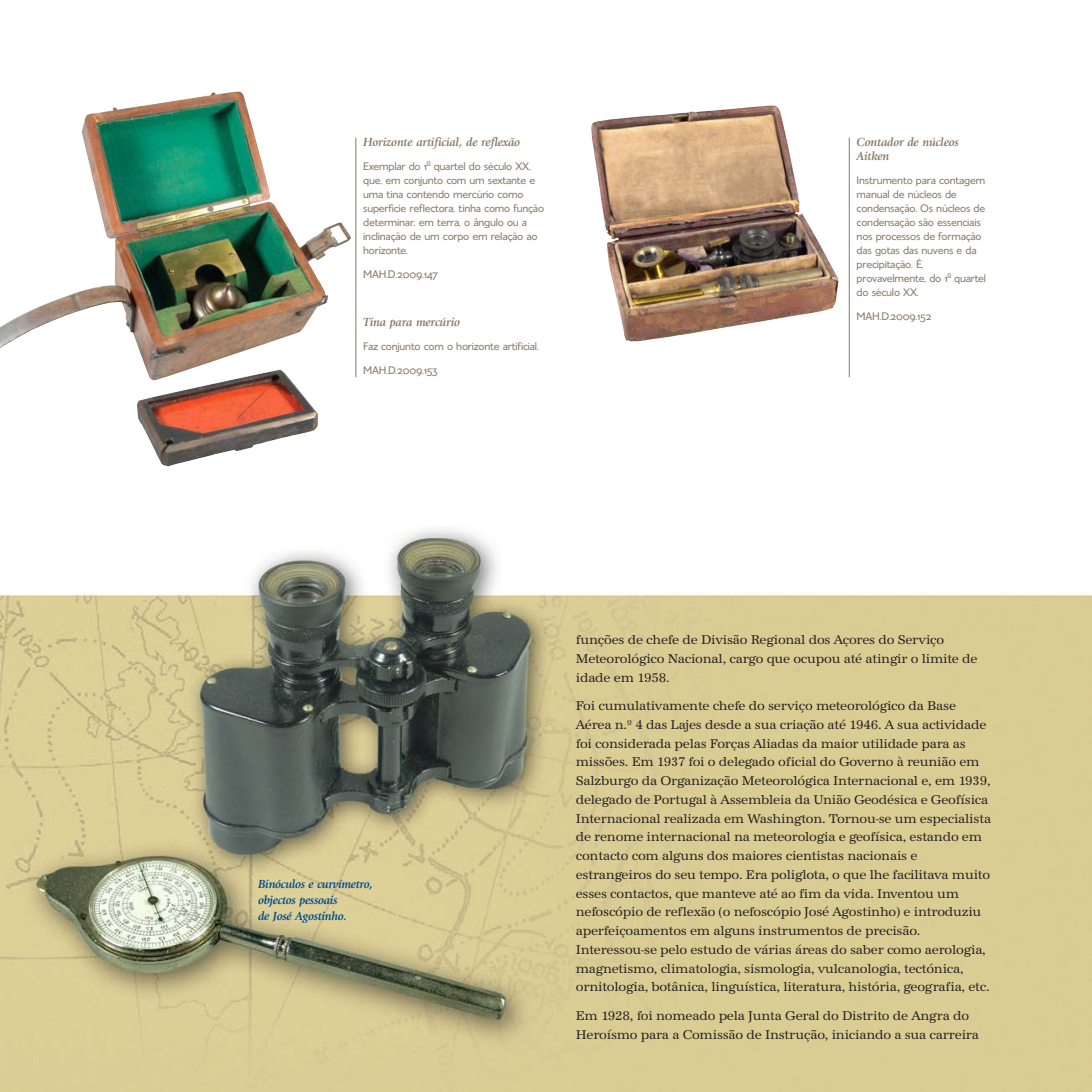
<style>
.page{position:relative;width:1092px;height:1092px;background:#fff}
.page>*{position:absolute;margin:0;border:0;box-sizing:border-box;transform-origin:0 0}
.t1{font:13.12px/18.7px "URW Antiqua T";letter-spacing:-.015em;color:#231f20}
.t2{font:italic 700 12.25px/14px "Giovanni";letter-spacing:-.015em;color:#8a7966}
.t3{font:italic 700 12.25px/15.8px "Giovanni";letter-spacing:-.02em;color:#014a91}
.t4{font:11.38px/14px "Esans Alt";letter-spacing:-.02em;color:#8a7966}
.s1{font-family:"Futura"}
</style>
<div class="page">
<img style="left:0;top:137px;width:1091px;height:954px">
<img style="left:0;top:91px;width:351px;height:289px">
<hr style="left:355px;top:138px;width:1px;height:239px;background:#8a7966">
<hr style="left:848px;top:138px;width:1px;height:239px;background:#8a7966">
<img style="left:137px;top:369px;width:181px;height:97px">
<img style="left:591px;top:105px;width:248px;height:237px">
<p class="t2" style="left:363px;top:136px;width:158px">Horizonte artificial, de reflexão</p>
<p class="t4" style="left:363px;top:160px;width:182px">Exemplar do 1<span class="s1">º</span> quartel do século XX, que, em conjunto com um sextante e uma tina contendo mercúrio como superfície reflectora, tinha como função determinar, em terra, o ângulo ou a inclinação de um corpo em relação ao horizonte.</p>
<p class="t4" style="left:363px;top:268px;width:76px">MAH.D.2009.147</p>
<p class="t2" style="left:363px;top:316px;width:98px">Tina para mercúrio</p>
<p class="t4" style="left:363px;top:335px;width:177px;line-height:24px">Faz conjunto com o horizonte artificial.<br>MAH.D.2009.153</p>
<p class="t2" style="left:856px;top:136px;width:104px">Contador de núcleos<br>Aitken</p>
<p class="t4" style="left:856px;top:174px;width:131px">Instrumento para contagem manual de núcleos de condensação. Os núcleos de condensação são essenciais nos processos de formação das gotas das nuvens e da precipitação. É, provavelmente, do 1<span class="s1">º</span> quartel do século XX.</p>
<p class="t4" style="left:856px;top:310px;width:76px">MAH.D.2009.152</p>
<p class="t3" style="left:258px;top:877px;width:117px">Binóculos e curvímetro, objectos pessoais<br>de José Agostinho.</p>
<p class="t1" style="left:575px;top:630px;width:403px">funções de chefe de Divisão Regional dos Açores do Serviço<br>Meteorológico Nacional, cargo que ocupou até atingir o limite de idade em 1958.</p>
<p class="t1" style="left:575px;top:696px;width:417px">Foi cumulativamente chefe do serviço meteorológico da Base Aérea n.º 4 das Lajes desde a sua criação até 1946. A sua actividade foi considerada pelas Forças Aliadas da maior utilidade para as missões. Em 1937 foi o delegado oficial do Governo à reunião em Salzburgo da Organização Meteorológica Internacional e, em 1939, delegado de Portugal à Assembleia da União Geodésica e Geofísica Internacional realizada em Washington. Tornou-se um especialista de renome internacional na meteorologia e geofísica, estando em contacto com alguns dos maiores cientistas nacionais e estrangeiros do seu tempo. Era poliglota, o que lhe facilitava muito esses contactos, que manteve até ao fim da vida. Inventou um nefoscópio de reflexão (o nefoscópio José Agostinho) e introduziu aperfeiçoamentos em alguns instrumentos de precisão.<br>Interessou-se pelo estudo de várias áreas do saber como aerologia, magnetismo, climatologia, sismologia, vulcanologia, tectónica, ornitologia, botânica, linguística, literatura, história, geografia, etc.</p>
<p class="t1" style="left:575px;top:1006px;width:404px">Em 1928, foi nomeado pela Junta Geral do Distrito de Angra do<br>Heroísmo para a Comissão de Instrução, iniciando a sua carreira</p>
</div>
